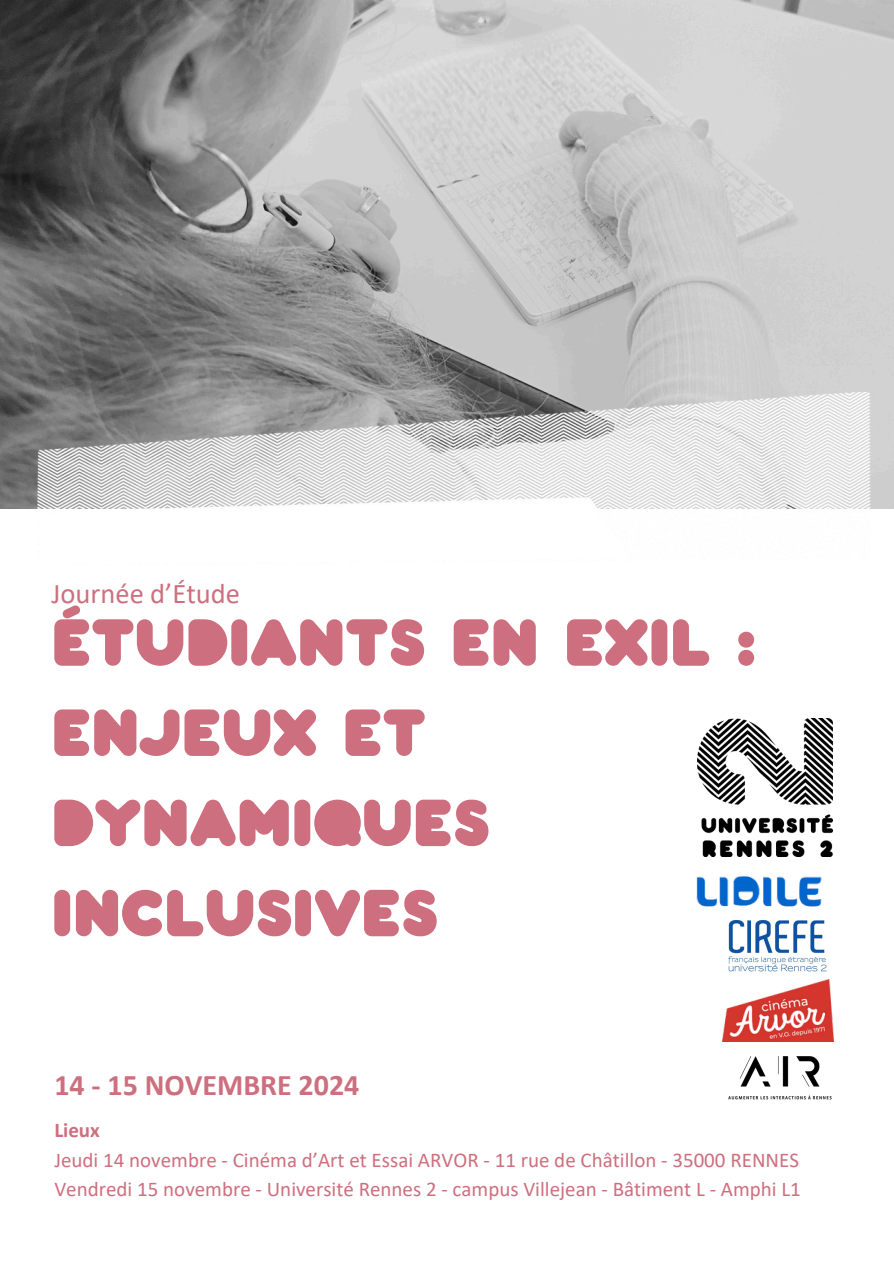
<style>
.page{position:relative;width:894px;height:1264px;background:#fff}
.page>*{position:absolute;margin:0;border:0;box-sizing:border-box;transform-origin:0 0}
.t1{font:65.1px/90.2px "Pochoir Pleine";color:#cd6f7e}
.t2{font:700 30px "Calibri";color:#cd6f7e}
.t3{font:28.5px "Calibri";color:#cd6f7e}
.t4{font:21px "Calibri";color:#cd6f7e}
.t5{font:700 21px "Calibri";color:#cd6f7e}
</style>
<div class="page">
<img style="left:0;top:0;width:893px;height:509px">
<img style="left:37px;top:392px;width:833px;height:117px">
<img style="left:728px;top:924px;width:99px;height:48px">
<img style="left:696px;top:876px;width:129px;height:48px">
<img style="left:722px;top:979px;width:111px;height:62px">
<img style="left:697px;top:718px;width:135px;height:138px">
<img style="left:728px;top:1056px;width:104px;height:44px">
<p class="t3" style="left:51px;top:582px;width:190px">Journée d’Étude</p>
<p class="t1" style="left:51px;top:598px;width:706px">ÉTUDIANTS EN EXIL :<br>ENJEUX ET<br>DYNAMIQUES<br>INCLUSIVES</p>
<p class="t2" style="left:54px;top:1072px;width:306px">14 - 15 NOVEMBRE 2024</p>
<p class="t5" style="left:54px;top:1121px;width:47px">Lieux</p>
<p class="t4" style="left:54px;top:1150px;width:746px">Jeudi 14 novembre - Cinéma d’Art et Essai ARVOR - 11 rue de Châtillon - 35000 RENNES</p>
<h2 class="t4" style="left:54px;top:1180px;width:747px">Vendredi 15 novembre - Université Rennes 2 - campus Villejean - Bâtiment L - Amphi L1</h2>
</div>
